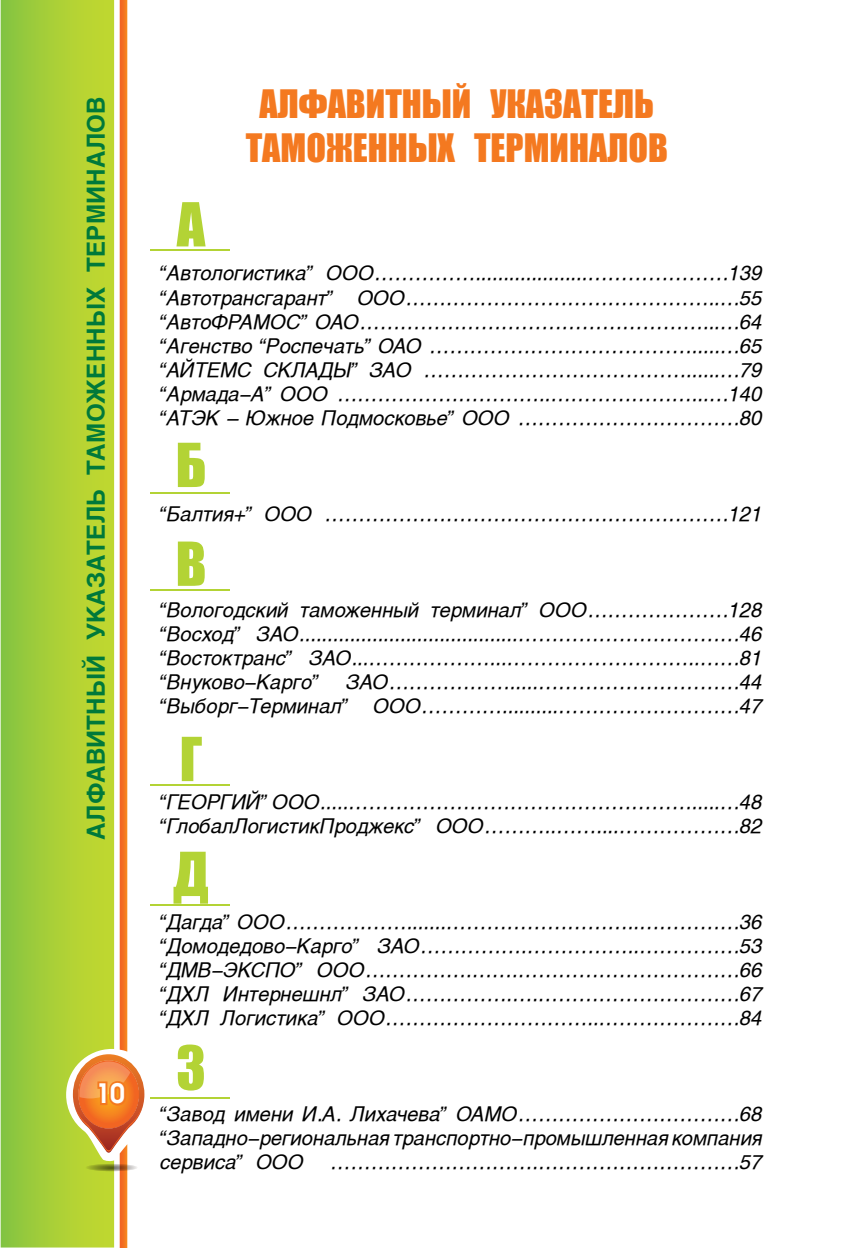
<style>
.page{position:relative;width:868px;height:1248px;background:#fff}
.page>*{position:absolute;margin:0;border:0;box-sizing:border-box;transform-origin:0 0}
.t1{font:56px/98.8px "Impact";color:#b3d335}
.t2{font:36px/43.2px "Impact";color:#f47920;text-align:center}
.t3{font:700 28px "Avanti";color:#fff}
.t4{font:700 24px "Helios";letter-spacing:.01em;color:#00793a}
.t5{font:italic 20px/24px "Helios";color:#000;text-align:justify}
</style>
<div class="page">
<svg style="left:1px;top:0;width:72px;height:1247px;background:#9ccb3b"></svg>
<svg style="left:73px;top:0;width:71px;height:1247px"></svg>
<hr style="left:150px;top:249px;width:80px;height:2px;background:#b3d335">
<hr style="left:150px;top:492px;width:80px;height:1px;background:#b3d335">
<hr style="left:150px;top:589px;width:80px;height:2px;background:#b3d335">
<hr style="left:150px;top:784px;width:80px;height:1px;background:#b3d335">
<hr style="left:150px;top:904px;width:80px;height:1px;background:#b3d335">
<hr style="left:150px;top:1096px;width:80px;height:2px;background:#b3d335">
<p class="t4" style="left:82px;top:839px;width:744px;rotate:-90deg">АЛФАВИТНЫЙ УКАЗАТЕЛЬ ТАМОЖЕННЫХ ТЕРМИНАЛОВ</p>
<h3 class="t3" style="left:95px;top:1078px;width:31px">10</h3>
<h1 class="t1" style="left:177px;top:173px;width:30px">А</h1>
<h2 class="t2" style="left:246px;top:82px;width:423px">АЛФАВИТНЫЙ УКАЗАТЕЛЬ<br>ТАМОЖЕННЫХ ТЕРМИНАЛОВ</h2>
<p class="t5" style="left:160px;top:261px;width:603px">“Автологистика” ООО……………....................…………………139 “Автотрансгарант” ООО………………………………………..…55 “АвтоФРАМОС” ОАО……………………………………………...…64 “Агенство “Роспечать” ОАО ………………………………….....…65 “АЙТЕМС СКЛАДЫ” ЗАО …………………………………......…79 “Армада-А” ООО …………………………..…………………...…140 “АТЭК – Южное Подмосковье” ООО ……………………………80</p>
<h1 class="t1" style="left:175px;top:414px;width:32px">Б<br>В</h1>
<p class="t5" style="left:160px;top:501px;width:603px">“Балтия+” ООО ……………………………………………………121</p>
<p class="t5" style="left:160px;top:597px;width:603px">“Вологодский таможенный терминал” ООО…………………128 “Восход” ЗАО.......................................……………………………46 “Востоктранс” ЗАО...………………...………………………..……81 “Внуково-Карго”</p>
<p class="t5" style="left:160px;top:669px;width:603px;text-align:right">ЗАО……………….....…………………………44 “Выборг-Терминал” ООО…………..........………………………47</p>
<h1 class="t1" style="left:173px;top:700px;width:38px;line-height:114.8px">Г<br>Д</h1>
<p class="t5" style="left:160px;top:789px;width:603px">“ГЕОРГИЙ” ООО.....…………………………………………….....…48 “ГлобалЛогистикПроджекс” ООО………..……....………………82</p>
<p class="t5" style="left:160px;top:909px;width:603px">“Дагда” ООО……………….......………………………..……………36 “Домодедово-Карго” ЗАО…………….……………..……………53 “ДМВ-ЭКСПО” ООО…………….…….……………………………66 “ДХЛ Интернешнл” ЗАО…………….….…………………………67 “ДХЛ Логистика” ООО…………………………..…………………84</p>
<h1 class="t1" style="left:176px;top:1016px;width:31px">З</h1>
<p class="t5" style="left:160px;top:1101px;width:603px">“Завод имени И.А. Лихачева” ОАМО……………………………68 “Западно-региональная транспортно-промышленная компания сервиса” ООО</p>
<p class="t5" style="left:330px;top:1149px;width:434px">………………………….…………………………57</p>
</div>
